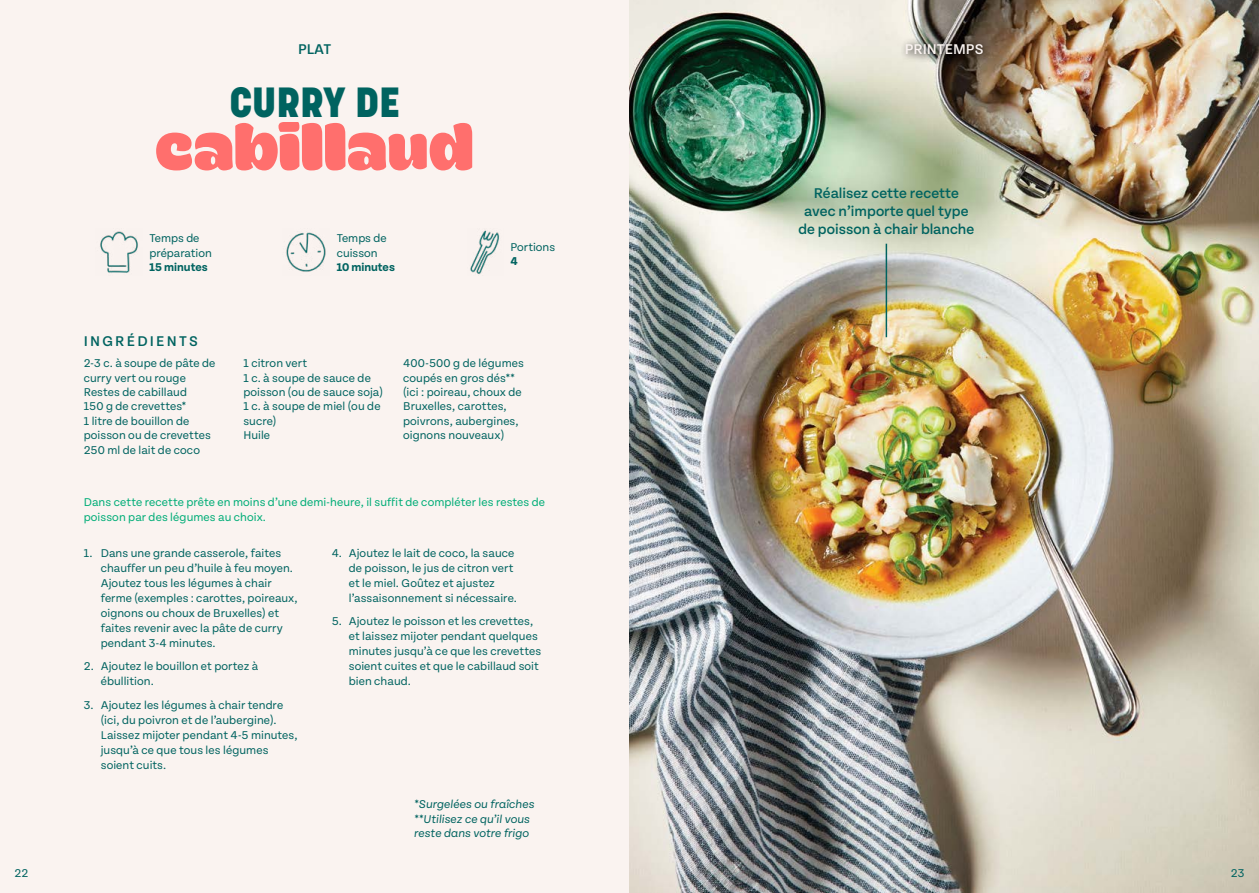
<style>
.page{position:relative;width:1259px;height:893px;background:#fff}
.page>*{position:absolute;margin:0;border:0;box-sizing:border-box;transform-origin:0 0}
.t1{font:71.1px "Konga Pro";color:#ff6f6d}
.t2{font:800 41.85px "Korolev";color:#006360}
.t3{font:500 15px/18px "Tenon";color:#006360;text-align:center}
.t4{font:500 15px "Tenon";letter-spacing:.15em;color:#006360}
.t5{font:500 15px "Tenon";color:#faf3f0}
.t6{font:12px/14.4px "Tenon";letter-spacing:.005em;color:#006360}
.t7{font:12px/15px "Tenon";letter-spacing:.01em;color:#00ad77}
.t8{font:italic 12px/14.4px "Tenon";letter-spacing:.005em;color:#006360}
.t9{font:700 12px "Tenon";color:#006360}
</style>
<div class="page">
<div style="left:0;top:0;width:629px;height:893px;background:#faf3f0"></div>
<img style="left:629px;top:0;width:630px;height:893px">
<hr style="left:885px;top:244px;width:2px;height:93px;background:#006360">
<img style="left:100px;top:231px;width:38px;height:42px">
<img style="left:286px;top:232px;width:40px;height:40px">
<img style="left:470px;top:230px;width:29px;height:44px">
<div style="left:900px;top:37px;width:92px;height:27px;background:#000;opacity:.9"></div>
<p class="t3" style="left:298px;top:41px;width:35px">PLAT</p>
<p class="t5" style="left:905px;top:41px;width:80px">PRINTEMPS</p>
<h2 class="t2" style="left:229px;top:76px;width:172px">CURRY DE</h2>
<h1 class="t1" style="left:156px;top:106px;width:320px">cabillaud</h1>
<p class="t6" style="left:149px;top:231px;width:64px">Temps de préparation</p>
<p class="t9" style="left:149px;top:261px;width:60px">15 minutes</p>
<p class="t6" style="left:337px;top:231px;width:52px">Temps de cuisson</p>
<p class="t9" style="left:337px;top:261px;width:60px">10 minutes</p>
<p class="t6" style="left:510px;top:240px;width:46px">Portions</p>
<p class="t9" style="left:510px;top:255px;width:9px">4</p>
<p class="t4" style="left:84px;top:333px;width:116px">INGRÉDIENTS</p>
<p class="t6" style="left:84px;top:356px;width:133px">2-3 c. à soupe de pâte de curry vert ou rouge<br>Restes de cabillaud<br>150 g de crevettes*<br>1 litre de bouillon de poisson ou de crevettes<br>250 ml de lait de coco</p>
<p class="t6" style="left:243px;top:356px;width:141px">1 citron vert<br>1 c. à soupe de sauce de poisson (ou de sauce soja)<br>1 c. à soupe de miel (ou de sucre)<br>Huile</p>
<p class="t6" style="left:403px;top:356px;width:122px">400-500 g de légumes coupés en gros dés** (ici : poireau, choux de<br>Bruxelles, carottes, poivrons, aubergines, oignons nouveaux)</p>
<p class="t7" style="left:84px;top:494px;width:463px">Dans cette recette prête en moins d’une demi-heure, il suffit de compléter les restes de poisson par des légumes au choix.</p>
<p class="t6" style="left:101px;top:545px;width:198px;line-height:15px;text-indent:-17px">1. Dans une grande casserole, faites chauffer un peu d’huile à feu moyen.<br>Ajoutez tous les légumes à chair ferme (exemples : carottes, poireaux, oignons ou choux de Bruxelles) et faites revenir avec la pâte de curry pendant 3-4 minutes.</p>
<p class="t6" style="left:101px;top:659px;width:159px;line-height:15px;text-indent:-17px">2. Ajoutez le bouillon et portez à ébullition.</p>
<p class="t6" style="left:101px;top:697px;width:198px;line-height:15px;text-indent:-17px">3. Ajoutez les légumes à chair tendre (ici, du poivron et de l’aubergine).<br>Laissez mijoter pendant 4-5 minutes, jusqu’à ce que tous les légumes soient cuits.</p>
<p class="t6" style="left:349px;top:545px;width:170px;line-height:15px;text-indent:-17px">4. Ajoutez le lait de coco, la sauce de poisson, le jus de citron vert et le miel. Goûtez et ajustez l’assaisonnement si nécessaire.</p>
<p class="t6" style="left:349px;top:614px;width:194px;line-height:15px;text-indent:-17px">5. Ajoutez le poisson et les crevettes, et laissez mijoter pendant quelques minutes jusqu’à ce que les crevettes soient cuites et que le cabillaud soit bien chaud.</p>
<p class="t8" style="left:414px;top:797px;width:122px">*Surgelées ou fraîches **Utilisez ce qu’il vous reste dans votre frigo</p>
<p class="t3" style="left:798px;top:185px;width:177px">Réalisez cette recette avec n’importe quel type de poisson à chair blanche</p>
<p class="t6" style="left:14px;top:866px;width:15px">22</p>
<p class="t6" style="left:1231px;top:866px;width:15px">23</p>
</div>
